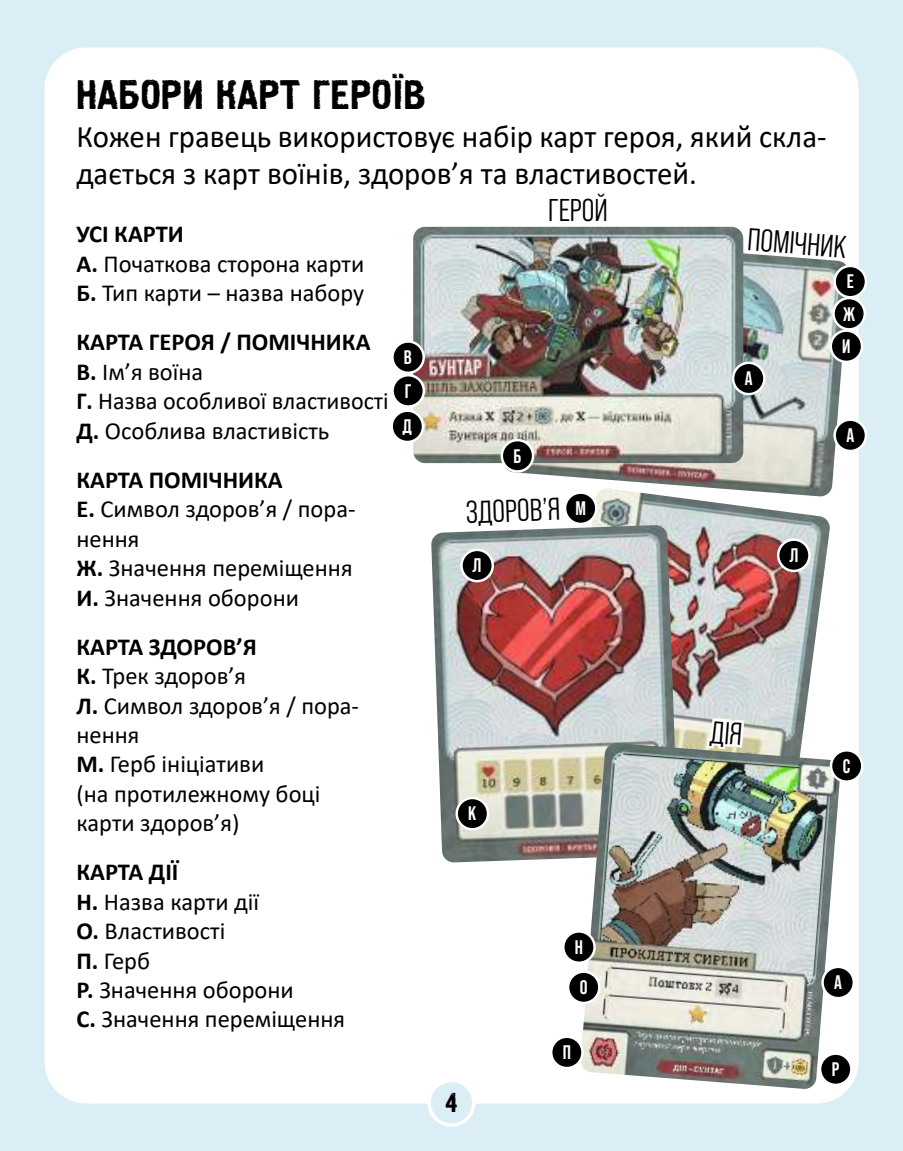
<style>
.page{position:relative;width:903px;height:1151px;background:#dbedf5}
.page>*{position:absolute;margin:0;border:0;box-sizing:border-box;transform-origin:0 0}
.t1{font:42px "Pollock 2 CTT";color:#000}
.t2{font:31.5px/37.8px "Calibri";color:#000}
.t3{font:31.5px "Bebas Neue Pro Middle";color:#000}
.t4{font:28px "Pollock 2 CTT";color:#000}
.t5{font:24.5px/29.4px "Calibri";color:#000}
.t6{font:700 19.6px/34.6px "Bebas Neue Pro";color:#fff;text-align:justify}
.s1{font-weight:700}
</style>
<div class="page">
<div style="left:44px;top:47px;width:814px;height:1056px;background:#fff;border-radius:42px"></div>
<div style="left:429px;top:1080px;width:45px;height:45px;background:#dbedf5;border-radius:50%"></div>
<div style="left:427px;top:1079px;width:48px;height:48px;border:4px solid #fff;border-radius:50%"></div>
<img style="left:592px;top:497px;width:238px;height:246px">
<img style="left:504px;top:237px;width:342px;height:260px">
<img style="left:413px;top:227px;width:330px;height:236px">
<img style="left:431px;top:525px;width:247px;height:337px">
<img style="left:580px;top:743px;width:260px;height:346px">
<svg style="left:392px;top:341px;width:32px;height:32px"></svg>
<div style="left:391px;top:340px;width:34px;height:34px;border:2px solid #fff;border-radius:50%"></div>
<div style="left:393px;top:375px;width:31px;height:31px;background:#000;border-radius:50%"></div>
<div style="left:391px;top:374px;width:34px;height:34px;border:2px solid #fff;border-radius:50%"></div>
<div style="left:392px;top:411px;width:31px;height:31px;background:#000;border-radius:50%"></div>
<div style="left:390px;top:409px;width:34px;height:34px;border:2px solid #fff;border-radius:50%"></div>
<div style="left:831px;top:331px;width:31px;height:31px;background:#000;border-radius:50%"></div>
<div style="left:829px;top:329px;width:34px;height:34px;border:2px solid #fff;border-radius:50%"></div>
<div style="left:833px;top:298px;width:32px;height:31px;background:#000;border-radius:50%"></div>
<div style="left:832px;top:297px;width:34px;height:34px;border:2px solid #fff;border-radius:50%"></div>
<div style="left:835px;top:266px;width:31px;height:31px;background:#000;border-radius:50%"></div>
<div style="left:833px;top:265px;width:34px;height:33px;border:2px solid #fff;border-radius:50%"></div>
<div style="left:568px;top:972px;width:31px;height:31px;background:#000;border-radius:50%"></div>
<div style="left:567px;top:970px;width:33px;height:34px;border:2px solid #fff;border-radius:50%"></div>
<div style="left:551px;top:1037px;width:31px;height:31px;background:#000;border-radius:50%"></div>
<div style="left:550px;top:1035px;width:34px;height:34px;border:2px solid #fff;border-radius:50%"></div>
<div style="left:563px;top:931px;width:31px;height:32px;background:#000;border-radius:50%"></div>
<div style="left:562px;top:930px;width:34px;height:34px;border:2px solid #fff;border-radius:50%"></div>
<div style="left:831px;top:750px;width:31px;height:32px;background:#000;border-radius:50%"></div>
<div style="left:830px;top:749px;width:33px;height:34px;border:2px solid #fff;border-radius:50%"></div>
<div style="left:820px;top:1054px;width:31px;height:31px;background:#000;border-radius:50%"></div>
<div style="left:819px;top:1052px;width:33px;height:34px;border:2px solid #fff;border-radius:50%"></div>
<div style="left:565px;top:493px;width:31px;height:31px;background:#000;border-radius:50%"></div>
<div style="left:564px;top:491px;width:33px;height:34px;border:2px solid #fff;border-radius:50%"></div>
<div style="left:461px;top:550px;width:32px;height:31px;background:#000;border-radius:50%"></div>
<div style="left:460px;top:549px;width:34px;height:33px;border:2px solid #fff;border-radius:50%"></div>
<div style="left:778px;top:540px;width:31px;height:31px;background:#000;border-radius:50%"></div>
<div style="left:777px;top:538px;width:34px;height:34px;border:2px solid #fff;border-radius:50%"></div>
<div style="left:457px;top:798px;width:31px;height:31px;background:#000;border-radius:50%"></div>
<div style="left:455px;top:797px;width:34px;height:33px;border:2px solid #fff;border-radius:50%"></div>
<div style="left:502px;top:440px;width:31px;height:31px;background:#000;border-radius:50%"></div>
<div style="left:501px;top:439px;width:33px;height:34px;border:2px solid #fff;border-radius:50%"></div>
<div style="left:733px;top:363px;width:31px;height:31px;background:#000;border-radius:50%"></div>
<div style="left:732px;top:362px;width:33px;height:33px;border:2px solid #fff;border-radius:50%"></div>
<div style="left:835px;top:420px;width:31px;height:31px;background:#000;border-radius:50%"></div>
<div style="left:833px;top:418px;width:34px;height:34px;border:2px solid #fff;border-radius:50%"></div>
<div style="left:822px;top:967px;width:32px;height:31px;background:#000;border-radius:50%"></div>
<div style="left:821px;top:966px;width:34px;height:33px;border:2px solid #fff;border-radius:50%"></div>
<svg style="left:709px;top:720px;width:32px;height:26px"></svg>
<h1 class="t1" style="left:76px;top:73px;width:351px">НАБОРИ КАРТ ГЕРОЇВ</h1>
<p class="t2" style="left:76px;top:116px;width:752px">Кожен гравець використовує набір карт героя, який скла&shy;дається з карт воїнів, здоров’я та властивостей.</p>
<p class="t5" style="left:76px;top:219px;width:289px"><span class="s1">УСІ КАРТИ<br>A.</span> Початкова сторона карти<br><span class="s1">Б.</span> Тип карти – назва набору</p>
<p class="t5" style="left:76px;top:327px;width:314px"><span class="s1">КАРТА ГЕРОЯ / ПОМІЧНИКА<br>В.</span> Ім’я воїна<br><span class="s1">Г.</span> Назва особливої властивості<br><span class="s1">Д.</span> Особлива властивість</p>
<p class="t5" style="left:76px;top:464px;width:281px"><span class="s1">КАРТА ПОМІЧНИКА<br>Е.</span> Символ здоров’я / пора&shy;нення<br><span class="s1">Ж.</span> Значення переміщення<br><span class="s1">И.</span> Значення оборони</p>
<p class="t5" style="left:76px;top:631px;width:284px"><span class="s1">КАРТА ЗДОРОВ’Я<br>К.</span> Трек здоров’я<br><span class="s1">Л.</span> Символ здоров’я / пора&shy;нення<br><span class="s1">М.</span> Герб ініціативи<br>(на протилежному боці карти здоров’я)</p>
<p class="t5" style="left:76px;top:857px;width:270px"><span class="s1">КАРТА ДІЇ<br>Н.</span> Назва карти дії<br><span class="s1">О.</span> Властивості<br><span class="s1">П.</span> Герб<br><span class="s1">Р.</span> Значення оборони<br><span class="s1">С.</span> Значення переміщення</p>
<p class="t3" style="left:548px;top:192px;width:61px">ГЕРОЙ</p>
<p class="t3" style="left:749px;top:222px;width:101px;rotate:4deg">ПОМІЧНИК</p>
<p class="t6" style="left:847px;top:264px;width:9px">Е</p>
<p class="t6" style="left:843px;top:296px;width:14px">Ж</p>
<p class="t6" style="left:842px;top:329px;width:10px">И</p>
<p class="t6" style="left:403px;top:339px;width:11px">В Г Д</p>
<p class="t6" style="left:745px;top:361px;width:9px">А</p>
<p class="t6" style="left:846px;top:418px;width:9px">А</p>
<p class="t6" style="left:514px;top:438px;width:9px">Б</p>
<p class="t3" style="left:465px;top:494px;width:96px;rotate:-2deg">ЗДОРОВ’Я</p>
<p class="t6" style="left:575px;top:491px;width:12px">М</p>
<p class="t6" style="left:789px;top:538px;width:10px">Л</p>
<p class="t6" style="left:473px;top:548px;width:10px">Л</p>
<p class="t6" style="left:843px;top:748px;width:9px">С</p>
<p class="t6" style="left:468px;top:796px;width:10px">К</p>
<p class="t6" style="left:575px;top:929px;width:10px">Н</p>
<p class="t6" style="left:834px;top:965px;width:9px">А</p>
<p class="t6" style="left:580px;top:970px;width:9px">О</p>
<p class="t4" style="left:446px;top:1089px;width:13px">4</p>
<p class="t6" style="left:563px;top:1035px;width:10px">П</p>
<p class="t6" style="left:832px;top:1052px;width:9px">Р</p>
</div>
